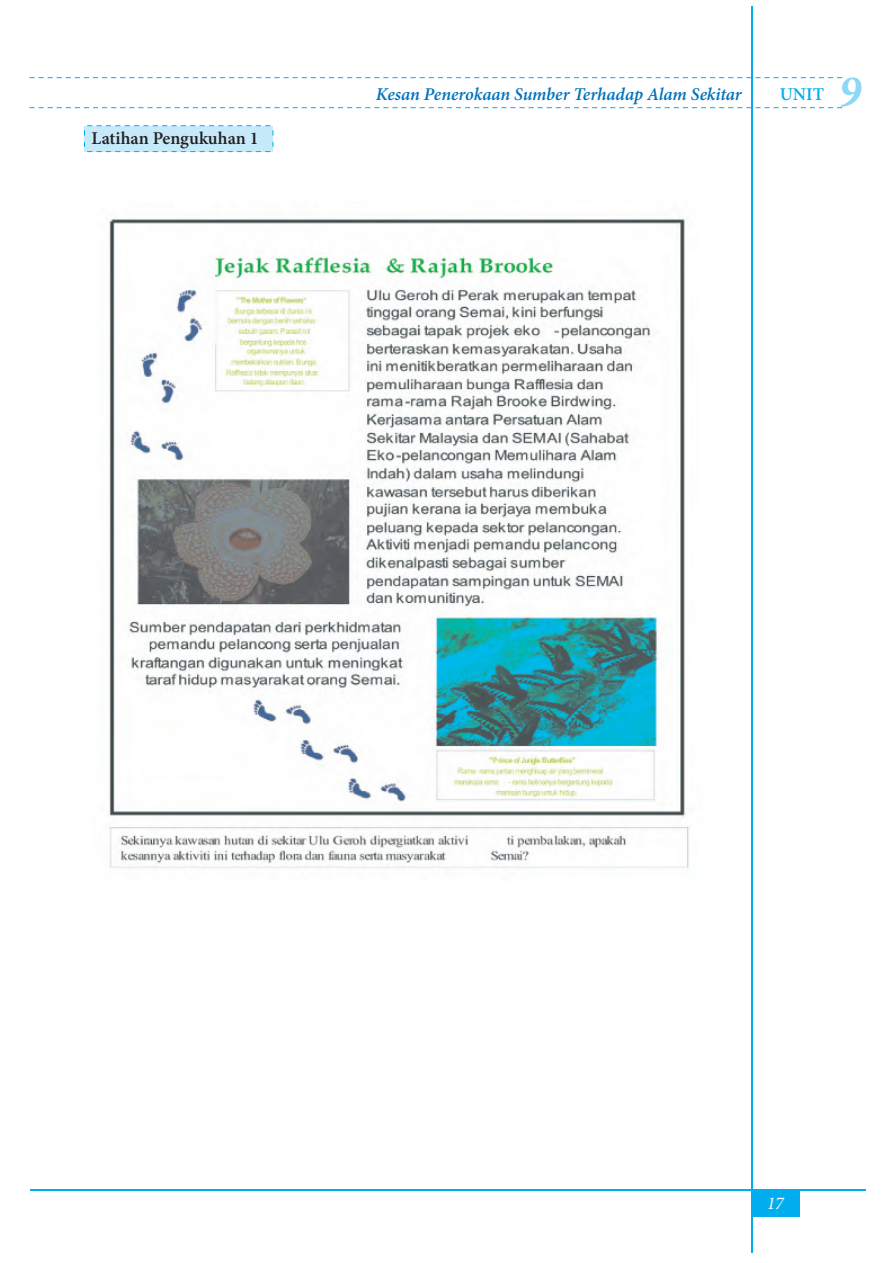
<style>
.page{position:relative;width:893px;height:1263px;background:#fff}
.page>*{position:absolute;margin:0;border:0;box-sizing:border-box;transform-origin:0 0}
.t1{font:italic 700 45px "Minion Pro";color:#8dd7f7}
.t2{font:italic 600 18px "Minion Pro";letter-spacing:-.005em;color:#0072bc}
.t3{font:600 18px "Minion Pro";color:#231f20}
.t4{font:600 18px "Minion Pro";color:#00aeef}
.t5{font:italic 18px "Minion Pro";color:#fff}
</style>
<div class="page">
<div style="left:84px;top:126px;width:189px;height:26px;background:#c6eafa"></div>
<svg style="left:84px;top:125px;width:190px;height:10px"></svg>
<svg style="left:84px;top:142px;width:190px;height:10px"></svg>
<hr style="left:751px;top:6px;width:2px;height:1247px;background:#00aeef">
<hr style="left:30px;top:1189px;width:836px;height:1px;background:#00aeef">
<svg style="left:30px;top:107px;width:812px;height:1px"></svg>
<svg style="left:30px;top:77px;width:812px;height:1px"></svg>
<div style="left:752px;top:1190px;width:48px;height:27px;background:#00aeef"></div>
<img style="left:109px;top:218px;width:580px;height:651px">
<p class="t3" style="left:92px;top:127px;width:169px">Latihan Pengukuhan 1</p>
<p class="t2" style="left:376px;top:83px;width:367px">Kesan Penerokaan Sumber Terhadap Alam Sekitar</p>
<p class="t4" style="left:780px;top:83px;width:46px">UNIT</p>
<h1 class="t1" style="left:839px;top:64px;width:24px">9</h1>
<p class="t5" style="left:767px;top:1192px;width:19px">17</p>
</div>
